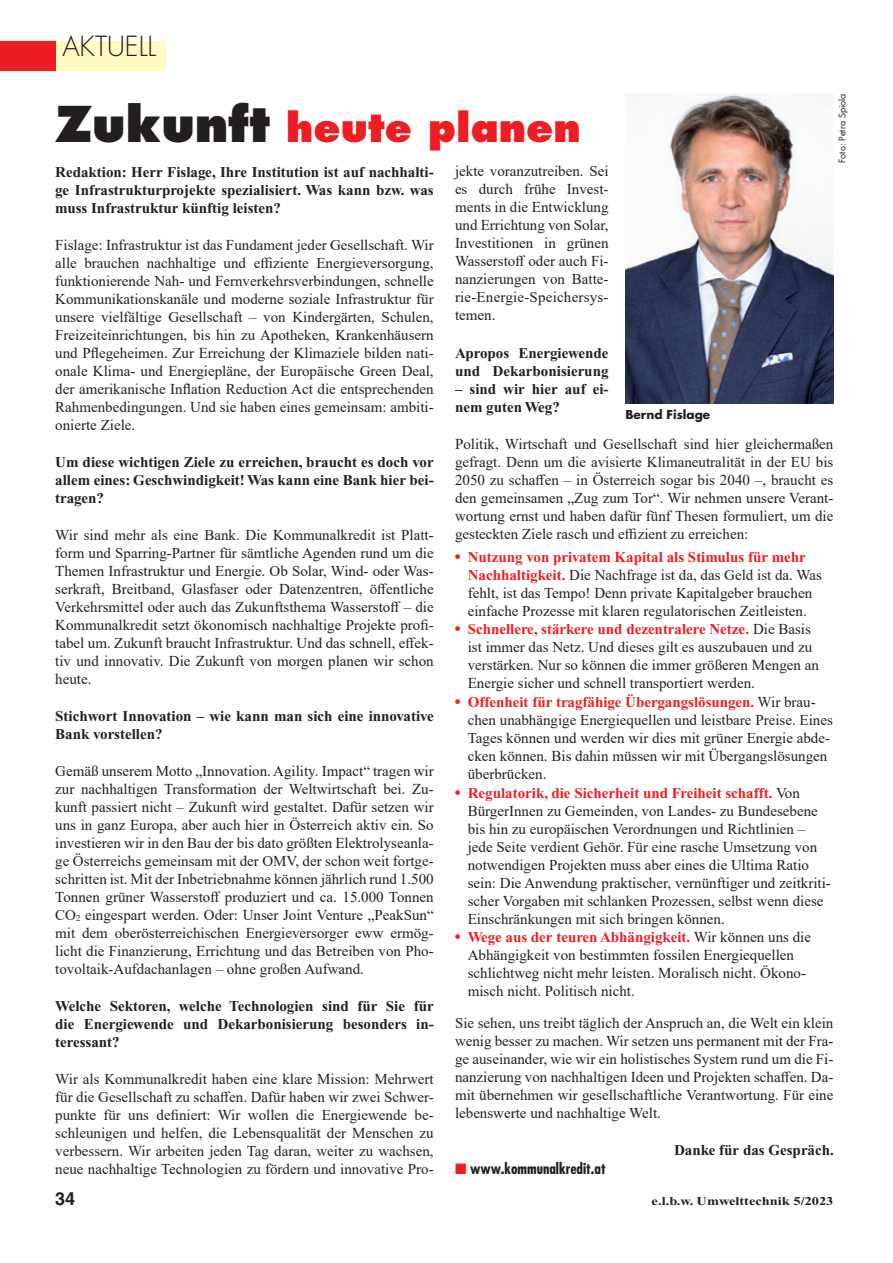
<style>
.page{position:relative;width:893px;height:1263px;background:#fff}
.page>*{position:absolute;margin:0;border:0;box-sizing:border-box;transform-origin:0 0}
.Titel_mittel{font:800 39px "Futura";color:#ee1d23}
.Kopfleiste{font:300 27px "Futura LT";color:#231f20}
.t1{font:700 18px "Helvetica";color:#231f20}
.Fließtext_Erster_Abs{font:15px/18px "Times New Roman";color:#231f20;text-align:justify}
.Fließtext_Erster_Abs-2{font:700 15px/18px "Times New Roman";color:#231f20;text-align:justify}
.www{font:700 condensed 15px "Futura";color:#231f20}
.t2{font:700 12px "Times New Roman";color:#231f20;scale:1.2 1}
.Bildtext{font:700 12px "Futura";color:#231f20}
.Foto{font:9px "Futura";color:#231f20}
.s1{font-size:48px;color:#231f20}
.s2{font-family:"Helvetica";color:#ee1d23}
.s3{font-weight:700;color:#ee1d23}
.s4{color:#ee1d23}
</style>
<div class="page">
<div style="left:9px;top:42px;width:156px;height:29px;background:#fffac1"></div>
<div style="left:0;top:42px;width:56px;height:29px;background:#ee1d23"></div>
<img style="left:625px;top:94px;width:208px;height:310px">
<p class="Kopfleiste" style="left:62px;top:29px;width:95px">AKTUELL</p>
<p class="Titel_mittel" style="left:55px;top:103px;width:527px"><span class="s1">Zukunft</span> heute planen</p>
<p class="Foto" style="left:836px;top:163px;width:71px;rotate:-90deg">Foto: Petra Spiola</p>
<p class="Fließtext_Erster_Abs-2" style="left:55px;top:163px;width:380px">Redaktion: Herr Fislage, Ihre Institution ist auf nachhalti&shy;ge Infrastrukturprojekte spezialisiert. Was kann bzw. was muss Infrastruktur künftig leisten?</p>
<p class="Fließtext_Erster_Abs" style="left:55px;top:236px;width:380px">Fislage: Infrastruktur ist das Fundament jeder Gesellschaft. Wir alle brauchen nachhaltige und effiziente Energieversorgung, funktionierende Nah- und Fernverkehrsverbindungen, schnelle Kommunikationskanäle und moderne soziale Infrastruktur für unsere vielfältige Gesellschaft – von Kindergärten, Schulen, Freizeiteinrichtungen, bis hin zu Apotheken, Krankenhäusern und Pflegeheimen. Zur Erreichung der Klimaziele bilden nati&shy;onale Klima- und Energiepläne, der Europäische Green Deal, der amerikanische Inflation Reduction Act die entsprechenden Rahmenbedingungen. Und sie haben eines gemeinsam: ambiti&shy;onierte Ziele.</p>
<p class="Fließtext_Erster_Abs-2" style="left:55px;top:453px;width:380px">Um diese wichtigen Ziele zu erreichen, braucht es doch vor allem eines: Geschwindigkeit! Was kann eine Bank hier bei&shy;tragen?</p>
<p class="Fließtext_Erster_Abs" style="left:55px;top:526px;width:380px">Wir sind mehr als eine Bank. Die Kommunalkredit ist Platt&shy;form und Sparring-Partner für sämtliche Agenden rund um die Themen Infrastruktur und Energie. Ob Solar, Wind- oder Was&shy;serkraft, Breitband, Glasfaser oder Datenzentren, öffentliche Verkehrsmittel oder auch das Zukunftsthema Wasserstoff – die Kommunalkredit setzt ökonomisch nachhaltige Projekte profi&shy;tabel um. Zukunft braucht Infrastruktur. Und das schnell, effek&shy;tiv und innovativ. Die Zukunft von morgen planen wir schon heute.</p>
<p class="Fließtext_Erster_Abs-2" style="left:55px;top:707px;width:380px">Stichwort Innovation – wie kann man sich eine innovative<br>Bank vorstellen?</p>
<p class="Fließtext_Erster_Abs" style="left:55px;top:761px;width:380px">Gemäß unserem Motto „Innovation. Agility. Impact“ tragen wir zur nachhaltigen Transformation der Weltwirtschaft bei. Zu&shy;kunft passiert nicht – Zukunft wird gestaltet. Dafür setzen wir uns in ganz Europa, aber auch hier in Österreich aktiv ein. So investieren wir in den Bau der bis dato größten Elektrolyseanla&shy;ge Österreichs gemeinsam mit der OMV, der schon weit fortge&shy;schritten ist. Mit der Inbetriebnahme können jährlich rund 1.500<br>Tonnen grüner Wasserstoff produziert und ca. 15.000 Tonnen CO<sub>2</sub> eingespart werden. Oder: Unser Joint Venture „PeakSun“ mit dem oberösterreichischen Energieversorger eww ermög&shy;licht die Finanzierung, Errichtung und das Betreiben von Pho&shy;tovoltaik-Aufdachanlagen – ohne großen Aufwand.</p>
<p class="Fließtext_Erster_Abs-2" style="left:55px;top:997px;width:380px">Welche Sektoren, welche Technologien sind für Sie für die Energiewende und Dekarbonisierung besonders in&shy;teressant?</p>
<p class="Fließtext_Erster_Abs" style="left:55px;top:1069px;width:380px">Wir als Kommunalkredit haben eine klare Mission: Mehrwert für die Gesellschaft zu schaffen. Dafür haben wir zwei Schwer&shy;punkte für uns definiert: Wir wollen die Energiewende be&shy;schleunigen und helfen, die Lebensqualität der Menschen zu verbessern. Wir arbeiten jeden Tag daran, weiter zu wachsen, neue nachhaltige Technologien zu fördern und innovative Pro-</p>
<p class="Fließtext_Erster_Abs" style="left:455px;top:162px;width:155px">jekte voranzutreiben. Sei es durch frühe Invest&shy;ments in die Entwicklung und Errichtung von Solar, Investitionen in grünen Wasserstoff oder auch Fi&shy;nanzierungen von Batte&shy;rie-Energie-Speichersys&shy;temen.</p>
<p class="Fließtext_Erster_Abs-2" style="left:455px;top:344px;width:155px">Apropos Energiewende und Dekarbonisierung</p>
<p class="Fließtext_Erster_Abs-2" style="left:455px;top:380px;width:155px">– sind wir hier auf ei&shy;nem guten Weg?</p>
<p class="Fließtext_Erster_Abs" style="left:455px;top:434px;width:380px">Politik, Wirtschaft und Gesellschaft sind hier gleichermaßen gefragt. Denn um die avisierte Klimaneutralität in der EU bis 2050 zu schaffen – in Österreich sogar bis 2040 –, braucht es den gemeinsamen „Zug zum Tor“. Wir nehmen unsere Verant&shy;wortung ernst und haben dafür fünf Thesen formuliert, um die gesteckten Ziele rasch und effizient zu erreichen:</p>
<p class="Fließtext_Erster_Abs" style="left:468px;top:547px;width:356px;text-align:left;text-indent:-13px"><span class="s2">•</span> <span class="s3">Nutzung von privatem Kapital als Stimulus für mehr Nachhaltigkeit.</span> Die Nachfrage ist da, das Geld ist da. Was fehlt, ist das Tempo! Denn private Kapitalgeber brauchen einfache Prozesse mit klaren regulatorischen Zeitleisten.</p>
<p class="Fließtext_Erster_Abs" style="left:468px;top:620px;width:353px;text-align:left;text-indent:-13px"><span class="s2">•</span> <span class="s3">Schnellere, stärkere und dezentralere Netze.</span> Die Basis ist immer das Netz. Und dieses gilt es auszubauen und zu verstärken. Nur so können die immer größeren Mengen an Energie sicher und schnell transportiert werden.</p>
<p class="Fließtext_Erster_Abs" style="left:468px;top:693px;width:367px;text-align:left;text-indent:-13px"><span class="s2">•</span> <span class="s3">Offenheit für tragfähige Übergangslösungen.</span> Wir brau&shy;chen unabhängige Energiequellen und leistbare Preise. Eines Tages können und werden wir dies mit grüner Energie abde&shy;cken können. Bis dahin müssen wir mit Übergangslösungen überbrücken.</p>
<p class="Fließtext_Erster_Abs" style="left:468px;top:783px;width:365px;text-align:left;text-indent:-13px"><span class="s2">•</span> <span class="s3">Regulatorik, die Sicherheit und Freiheit schafft.</span> Von BürgerInnen zu Gemeinden, von Landes- zu Bundesebene bis hin zu europäischen Verordnungen und Richtlinien – jede Seite verdient Gehör. Für eine rasche Umsetzung von notwendigen Projekten muss aber eines die Ultima Ratio sein: Die Anwendung praktischer, vernünftiger und zeitkriti&shy;scher Vorgaben mit schlanken Prozessen, selbst wenn diese Einschränkungen mit sich bringen können.</p>
<p class="Fließtext_Erster_Abs" style="left:468px;top:928px;width:345px;text-align:left;text-indent:-13px"><span class="s2">•</span> <span class="s3">Wege aus der teuren Abhängigkeit.</span> Wir können uns die Abhängigkeit von bestimmten fossilen Energiequellen schlichtweg nicht mehr leisten. Moralisch nicht. Ökono&shy;misch nicht. Politisch nicht.</p>
<p class="Fließtext_Erster_Abs" style="left:455px;top:1013px;width:380px">Sie sehen, uns treibt täglich der Anspruch an, die Welt ein klein wenig besser zu machen. Wir setzen uns permanent mit der Fra&shy;ge auseinander, wie wir ein holistisches System rund um die Fi&shy;nanzierung von nachhaltigen Ideen und Projekten schaffen. Da&shy;mit übernehmen wir gesellschaftliche Verantwortung. Für eine lebenswerte und nachhaltige Welt.</p>
<p class="Fließtext_Erster_Abs-2" style="left:674px;top:1141px;width:161px">Danke für das Gespräch.</p>
<p class="www" style="left:455px;top:1159px;width:152px"><span class="s4">■</span> www.kommunalkredit.at</p>
<p class="Bildtext" style="left:625px;top:406px;width:86px">Bernd Fislage</p>
<p class="t1" style="left:55px;top:1187px;width:22px">34</p>
<p class="t2" style="left:652px;top:1194px;width:153px">e.l.b.w. Umwelttechnik 5/2023</p>
</div>
